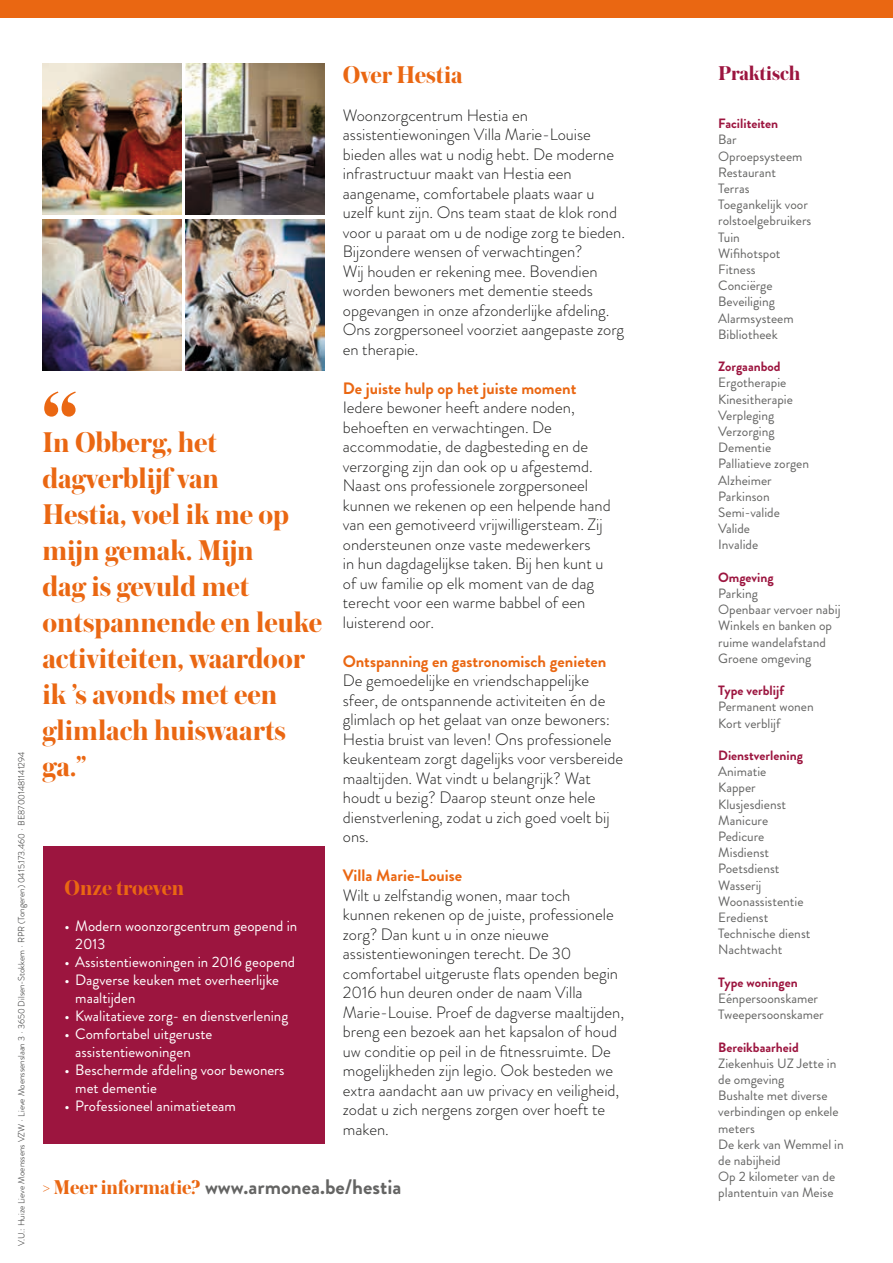
<style>
.page{position:relative;width:893px;height:1263px;background:#fff}
.page>*{position:absolute;margin:0;border:0;box-sizing:border-box;transform-origin:0 0}
.t1{font:700 105.9px "Austin";color:#ea6712}
.t2{font:700 30px/36px "Austin";letter-spacing:-.005em;color:#ea6712}
.t3{font:700 25.5px "Austin";color:#ea6712}
.t4{font:700 22.5px "Austin";color:#ea6712}
.t5{font:700 21px "Brandon Grotesque";color:#646463}
.t6{font:700 21px "Austin";letter-spacing:-.005em;color:#9c153f}
.t7{font:300 16.5px/19.5px "Brandon Grotesque";color:#1c1c1b}
.t8{font:700 16.5px "Brandon Grotesque";color:#ea6712}
.t9{font:15px/18px "Brandon Grotesque";color:#fff}
.t10{font:13.5px/16.2px "Brandon Grotesque";color:#646463}
.t11{font:700 13.5px "Brandon Grotesque";color:#9c153f}
.t12{font:300 9px "Brandon Grotesque";color:#1c1c1b}
.s1{font-family:"Austin";color:#ea6712}
</style>
<div class="page">
<div style="left:43px;top:846px;width:282px;height:297px;background:#9c153f"></div>
<div style="left:0;top:0;width:893px;height:17px;background:#ea6712"></div>
<img style="left:43px;top:64px;width:138px;height:151px">
<img style="left:43px;top:220px;width:138px;height:151px">
<img style="left:185px;top:64px;width:139px;height:151px">
<img style="left:185px;top:220px;width:139px;height:151px">
<p class="t12" style="left:15px;top:1246px;width:496px;rotate:-90deg">V.U.: Huize Lieve Moenssens VZW ∙ Lieve Moenssenslaan 3 ∙ 3650 Dilsen-Stokkem ∙ RPR (Tongeren) 0415.173.460 ∙ BE87001481141294</p>
<h1 class="t1" style="left:43px;top:353px;width:37px">“</h1>
<h2 class="t2" style="left:43px;top:423px;width:176px">In Obberg, het</h2>
<h2 class="t2" style="left:43px;top:459px;width:281px">dagverblijf van<br>Hestia, voel ik me op mijn gemak. Mijn<br>dag is gevuld met ontspannende en leuke activiteiten, waardoor ik ’s avonds met een glimlach huiswaarts ga.”</h2>
<h3 class="t4" style="left:65px;top:871px;width:121px">Onze troeven</h3>
<p class="t9" style="left:75px;top:916px;width:224px;text-indent:-11px">• Modern woonzorgcentrum geopend in<br>2013</p>
<p class="t9" style="left:65px;top:952px;width:232px">• Assistentiewoningen in 2016 geopend</p>
<p class="t9" style="left:75px;top:970px;width:205px;text-indent:-11px">• Dagverse keuken met overheerlijke maaltijden</p>
<p class="t9" style="left:65px;top:1006px;width:225px">• Kwalitatieve zorg- en dienstverlening</p>
<p class="t9" style="left:75px;top:1024px;width:139px;text-indent:-11px">• Comfortabel uitgeruste assistentiewoningen</p>
<p class="t9" style="left:75px;top:1060px;width:211px;text-indent:-11px">• Beschermde afdeling voor bewoners met dementie</p>
<p class="t9" style="left:65px;top:1096px;width:173px">• Professioneel animatieteam</p>
<h3 class="t3" style="left:343px;top:56px;width:121px">Over Hestia</h3>
<p class="t7" style="left:343px;top:105px;width:284px">Woonzorgcentrum Hestia en assistentiewoningen Villa Marie-Louise bieden alles wat u nodig hebt. De moderne infrastructuur maakt van Hestia een aangename, comfortabele plaats waar u uzelf kunt zijn. Ons team staat de klok rond voor u paraat om u de nodige zorg te bieden.<br>Bijzondere wensen of verwachtingen?<br>Wij houden er rekening mee. Bovendien worden bewoners met dementie steeds opgevangen in onze afzonderlijke afdeling.<br>Ons zorgpersoneel voorziet aangepaste zorg en therapie.</p>
<p class="t8" style="left:343px;top:376px;width:235px">De juiste hulp op het juiste moment</p>
<p class="t7" style="left:343px;top:398px;width:269px">Iedere bewoner heeft andere noden, behoeften en verwachtingen. De accommodatie, de dagbesteding en de verzorging zijn dan ook op u afgestemd.<br>Naast ons professionele zorgpersoneel kunnen we rekenen op een helpende hand van een gemotiveerd vrijwilligersteam. Zij ondersteunen onze vaste medewerkers<br>in hun dagdagelijkse taken. Bij hen kunt u of uw familie op elk moment van de dag terecht voor een warme babbel of een luisterend oor.</p>
<p class="t8" style="left:343px;top:649px;width:265px">Ontspanning en gastronomisch genieten</p>
<p class="t7" style="left:343px;top:671px;width:282px">De gemoedelijke en vriendschappelijke sfeer, de ontspannende activiteiten én de glimlach op het gelaat van onze bewoners:<br>Hestia bruist van leven! Ons professionele keukenteam zorgt dagelijks voor versbereide maaltijden. Wat vindt u belangrijk? Wat houdt u bezig? Daarop steunt onze hele dienstverlening, zodat u zich goed voelt bij ons.</p>
<p class="t8" style="left:343px;top:864px;width:121px">Villa Marie-Louise</p>
<p class="t7" style="left:343px;top:885px;width:283px">Wilt u zelfstandig wonen, maar toch<br>kunnen rekenen op de juiste, professionele zorg? Dan kunt u in onze nieuwe assistentiewoningen terecht. De 30 comfortabel uitgeruste flats openden begin 2016 hun deuren onder de naam Villa Marie-Louise. Proef de dagverse maaltijden, breng een bezoek aan het kapsalon of houd uw conditie op peil in de fitnessruimte. De mogelijkheden zijn legio. Ook besteden we extra aandacht aan uw privacy en veiligheid, zodat u zich nergens zorgen over hoeft te maken.</p>
<p class="t5" style="left:43px;top:1172px;width:360px"><span class="s1">&gt; Meer informatie?</span> www.armonea.be/hestia</p>
<p class="t6" style="left:718px;top:58px;width:84px">Praktisch</p>
<p class="t11" style="left:718px;top:114px;width:62px">Faciliteiten</p>
<p class="t10" style="left:718px;top:132px;width:95px">Bar<br>Oproepsysteem<br>Restaurant<br>Terras<br>Toegankelijk voor rolstoelgebruikers<br>Tuin<br>Wifihotspot<br>Fitness<br>Conciërge<br>Beveiliging<br>Alarmsysteem<br>Bibliotheek</p>
<p class="t11" style="left:718px;top:357px;width:64px">Zorgaanbod</p>
<p class="t10" style="left:718px;top:375px;width:92px">Ergotherapie<br>Kinesitherapie<br>Verpleging<br>Verzorging<br>Dementie<br>Palliatieve zorgen<br>Alzheimer<br>Parkinson<br>Semi-valide<br>Valide<br>Invalide</p>
<p class="t11" style="left:718px;top:568px;width:57px">Omgeving</p>
<p class="t10" style="left:718px;top:585px;width:124px">Parking<br>Openbaar vervoer nabij<br>Winkels en banken op ruime wandelafstand<br>Groene omgeving</p>
<p class="t11" style="left:718px;top:681px;width:67px">Type verblijf</p>
<p class="t10" style="left:718px;top:699px;width:97px">Permanent wonen<br>Kort verblijf</p>
<p class="t11" style="left:718px;top:746px;width:86px">Dienstverlening</p>
<p class="t10" style="left:718px;top:764px;width:94px">Animatie<br>Kapper<br>Klusjesdienst<br>Manicure<br>Pedicure<br>Misdienst<br>Poetsdienst<br>Wasserij<br>Woonassistentie<br>Eredienst<br>Technische dienst<br>Nachtwacht</p>
<p class="t11" style="left:718px;top:973px;width:81px">Type woningen</p>
<p class="t10" style="left:718px;top:990px;width:107px">Eénpersoonskamer<br>Tweepersoonskamer</p>
<p class="t11" style="left:718px;top:1037px;width:82px">Bereikbaarheid</p>
<p class="t10" style="left:718px;top:1055px;width:127px">Ziekenhuis UZ Jette in de omgeving<br>Bushalte met diverse verbindingen op enkele meters<br>De kerk van Wemmel in de nabijheid<br>Op 2 kilometer van de plantentuin van Meise</p>
</div>
